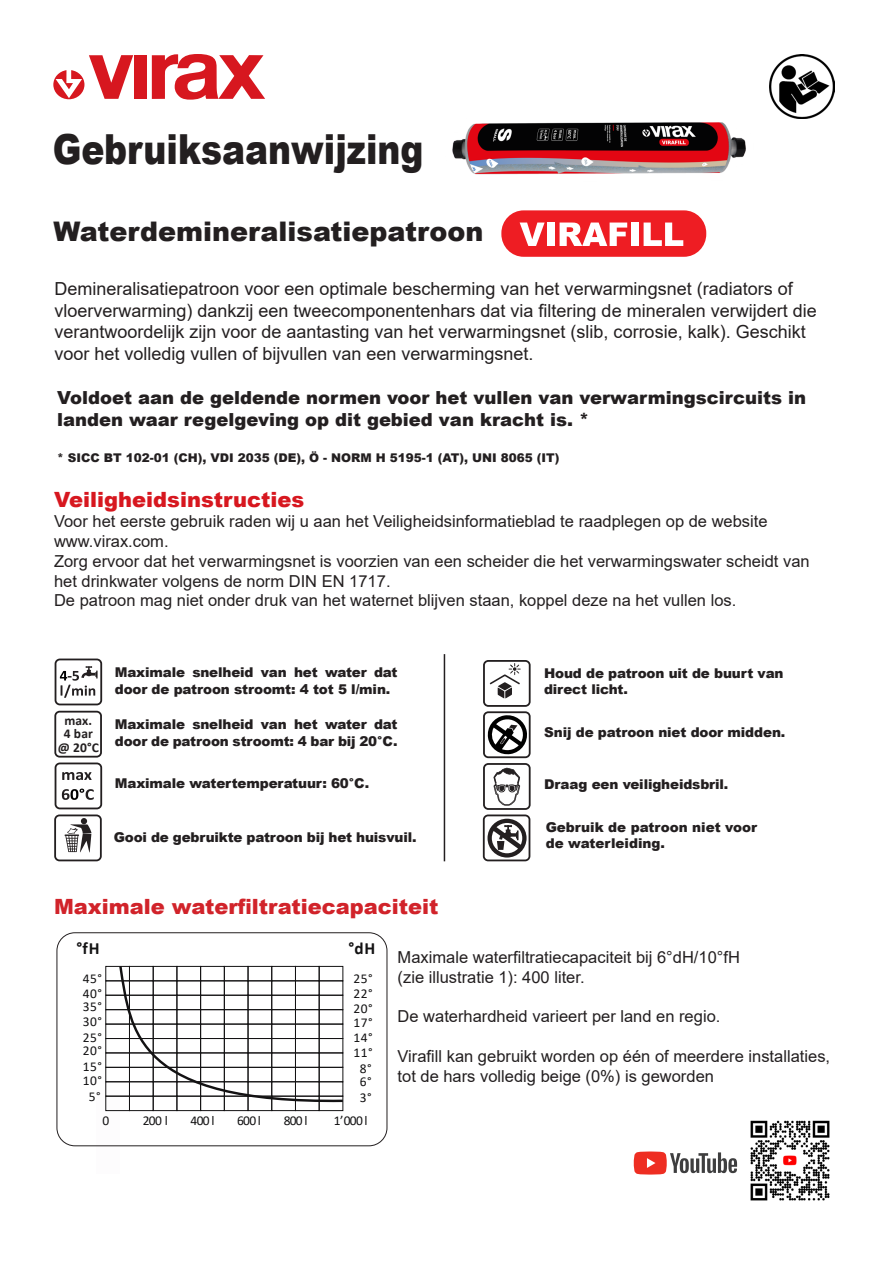
<style>
.page{position:relative;width:893px;height:1263px;background:#fff}
.page>*{position:absolute;margin:0;border:0;box-sizing:border-box;transform-origin:0 0}
.t1{font:900 41.4px "Arial";color:#231f20;scale:.83 1}
.t2{font:900 27px "Arial";color:#231f20}
.t3{font:900 21px "Arial";color:#d1232a}
.t4{font:900 21px "Arial";color:#d7171f}
.t5{font:18px/21.6px "Arial";color:#231f20}
.t6{font:900 18px/21.6px "Arial";color:#231f20}
.t7{font:700 17.1px "Calibri";color:#131213}
.t8{font:16.5px/19.8px "Arial";color:#231f20}
.t9{font:900 13.5px/16.2px "Arial";letter-spacing:-.01em;color:#231f20}
.t10{font:13.5px/29.4px "Calibri";letter-spacing:.04em;color:#131213}
.t11{font:700 13.5px "Calibri";letter-spacing:.01em;color:#231f20}
.t12{font:900 12px "Arial";color:#231f20}
</style>
<div class="page">
<svg style="left:634px;top:1151px;width:103px;height:23px"></svg>
<img style="left:770px;top:54px;width:64px;height:65px">
<div style="left:134px;top:55px;width:12px;height:44px;background:#d7171f"></div>
<svg style="left:152px;top:54px;width:113px;height:46px"></svg>
<svg style="left:53px;top:55px;width:80px;height:44px"></svg>
<div style="left:501px;top:210px;width:205px;height:47px;background:#ee1d23;border-radius:22px"></div>
<svg style="left:520px;top:223px;width:25px;height:23px"></svg>
<div style="left:547px;top:223px;width:7px;height:23px;background:#fff"></div>
<svg style="left:560px;top:223px;width:67px;height:23px"></svg>
<div style="left:631px;top:223px;width:7px;height:23px;background:#fff"></div>
<svg style="left:644px;top:223px;width:39px;height:23px"></svg>
<svg style="left:483px;top:660px;width:48px;height:201px"></svg>
<img style="left:750px;top:1120px;width:80px;height:81px">
<svg style="left:54px;top:711px;width:48px;height:150px"></svg>
<svg style="left:55px;top:658px;width:47px;height:47px"></svg>
<hr style="left:444px;top:654px;width:1px;height:207px;background:#231f20">
<div style="left:319px;top:1096px;width:24px;height:15px;border:1px solid #131213"></div>
<div style="left:295px;top:1096px;width:24px;height:15px;border:1px solid #131213"></div>
<div style="left:271px;top:1096px;width:25px;height:15px;border:1px solid #131213"></div>
<div style="left:248px;top:1096px;width:24px;height:15px;border:1px solid #131213"></div>
<div style="left:224px;top:1096px;width:24px;height:15px;border:1px solid #131213"></div>
<div style="left:200px;top:1096px;width:25px;height:15px;border:1px solid #131213"></div>
<div style="left:177px;top:1096px;width:24px;height:15px;border:1px solid #131213"></div>
<div style="left:153px;top:1096px;width:24px;height:15px;border:1px solid #131213"></div>
<div style="left:129px;top:1096px;width:25px;height:15px;border:1px solid #131213"></div>
<div style="left:105px;top:966px;width:25px;height:15px;border:1px solid #131213"></div>
<div style="left:105px;top:980px;width:25px;height:15px;border:1px solid #131213"></div>
<div style="left:105px;top:995px;width:25px;height:15px;border:1px solid #131213"></div>
<div style="left:105px;top:1009px;width:25px;height:15px;border:1px solid #131213"></div>
<div style="left:105px;top:1024px;width:25px;height:15px;border:1px solid #131213"></div>
<div style="left:105px;top:1038px;width:25px;height:15px;border:1px solid #131213"></div>
<div style="left:105px;top:1052px;width:25px;height:16px;border:1px solid #131213"></div>
<div style="left:105px;top:1067px;width:25px;height:15px;border:1px solid #131213"></div>
<div style="left:105px;top:1081px;width:25px;height:15px;border:1px solid #131213"></div>
<div style="left:105px;top:1096px;width:25px;height:15px;border:1px solid #131213"></div>
<svg style="left:118px;top:965px;width:226px;height:138px"></svg>
<div style="left:57px;top:932px;width:330px;height:214px;border:1px solid #231f20;border-radius:18px"></div>
<img style="left:452px;top:122px;width:294px;height:53px">
<p class="t1" style="left:53px;top:119px;width:448px">Gebruiksaanwijzing</p>
<p class="t2" style="left:53px;top:212px;width:432px">Waterdemineralisatiepatroon</p>
<p class="t5" style="left:54px;top:278px;width:764px">Demineralisatiepatroon voor een optimale bescherming van het verwarmingsnet (radiators of vloerverwarming) dankzij een tweecomponentenhars dat via filtering de mineralen verwijdert die verantwoordelijk zijn voor de aantasting van het verwarmingsnet (slib, corrosie, kalk). Geschikt voor het volledig vullen of bijvullen van een verwarmingsnet.</p>
<p class="t6" style="left:57px;top:386px;width:751px">Voldoet aan de geldende normen voor het vullen van verwarmingscircuits in landen waar regelgeving op dit gebied van kracht is. *</p>
<p class="t12" style="left:57px;top:449px;width:504px">* SICC BT 102-01 (CH), VDI 2035 (DE), Ö - NORM H 5195-1 (AT), UNI 8065 (IT)</p>
<p class="t4" style="left:54px;top:484px;width:252px">Veiligheidsinstructies</p>
<p class="t8" style="left:54px;top:511px;width:715px">Voor het eerste gebruik raden wij u aan het Veiligheidsinformatieblad te raadplegen op de website</p>
<p class="t8" style="left:54px;top:531px;width:116px">www.virax.com.</p>
<p class="t8" style="left:54px;top:551px;width:757px">Zorg ervoor dat het verwarmingsnet is voorzien van een scheider die het verwarmingswater scheidt van</p>
<p class="t8" style="left:54px;top:571px;width:338px">het drinkwater volgens de norm DIN EN 1717.</p>
<p class="t8" style="left:54px;top:590px;width:684px">De patroon mag niet onder druk van het waternet blijven staan, koppel deze na het vullen los.</p>
<p class="t11" style="left:65px;top:711px;width:29px">max.</p>
<p class="t11" style="left:64px;top:724px;width:31px">4 bar</p>
<p class="t11" style="left:58px;top:738px;width:43px">@ 20°C</p>
<p class="t9" style="left:115px;top:664px;width:284px">Maximale snelheid van het water dat door de patroon stroomt: 4 tot 5 l/min.</p>
<p class="t9" style="left:115px;top:716px;width:284px">Maximale snelheid van het water dat door de patroon stroomt: 4 bar bij 20°C.</p>
<p class="t9" style="left:115px;top:775px;width:256px">Maximale watertemperatuur: 60°C.</p>
<p class="t9" style="left:114px;top:829px;width:304px">Gooi de gebruikte patroon bij het huisvuil.</p>
<p class="t9" style="left:544px;top:665px;width:241px">Houd de patroon uit de buurt van</p>
<p class="t9" style="left:544px;top:681px;width:85px">direct licht.</p>
<p class="t9" style="left:544px;top:723px;width:243px">Snij de patroon niet door midden.</p>
<p class="t9" style="left:544px;top:776px;width:186px">Draag een veiligheidsbril.</p>
<p class="t9" style="left:546px;top:819px;width:213px">Gebruik de patroon niet voor</p>
<p class="t9" style="left:546px;top:835px;width:121px">de waterleiding.</p>
<p class="t3" style="left:54px;top:891px;width:386px">Maximale waterfiltratiecapaciteit</p>
<p class="t8" style="left:398px;top:947px;width:344px">Maximale waterfiltratiecapaciteit bij 6°dH/10°fH</p>
<p class="t8" style="left:398px;top:967px;width:189px">(zie illustratie 1): 400 liter.</p>
<p class="t8" style="left:398px;top:1006px;width:324px">De waterhardheid varieert per land en regio.</p>
<p class="t8" style="left:398px;top:1046px;width:434px">Virafill kan gebruikt worden op één of meerdere installaties, tot de hars volledig beige (0%) is geworden</p>
<p class="t10" style="left:102px;top:1106px;width:8px">0</p>
<p class="t10" style="left:143px;top:1106px;width:27px">200 l</p>
<p class="t10" style="left:191px;top:1106px;width:25px">400 l</p>
<p class="t10" style="left:237px;top:1106px;width:25px">600 l</p>
<p class="t10" style="left:284px;top:1106px;width:25px">800 l</p>
<p class="t10" style="left:334px;top:1106px;width:35px">1’000 l</p>
<p class="t7" style="left:76px;top:936px;width:25px">°fH</p>
<p class="t7" style="left:348px;top:936px;width:28px">°dH</p>
<p class="t10" style="left:83px;top:964px;width:21px">45°</p>
<p class="t10" style="left:354px;top:964px;width:21px">25°</p>
<p class="t10" style="left:83px;top:978px;width:21px">40°</p>
<p class="t10" style="left:354px;top:978px;width:21px">22°</p>
<p class="t10" style="left:83px;top:992px;width:21px">35°</p>
<p class="t10" style="left:354px;top:993px;width:21px">20°</p>
<p class="t10" style="left:83px;top:1006px;width:21px">30°</p>
<p class="t10" style="left:354px;top:1008px;width:21px">17°</p>
<p class="t10" style="left:83px;top:1022px;width:21px">25°<br>15°</p>
<p class="t10" style="left:354px;top:1022px;width:21px">14°</p>
<p class="t10" style="left:360px;top:1053px;width:13px">8°</p>
<p class="t10" style="left:83px;top:1036px;width:21px">20°</p>
<p class="t10" style="left:354px;top:1037px;width:21px">11°</p>
<p class="t10" style="left:83px;top:1065px;width:21px">10°</p>
<p class="t10" style="left:360px;top:1066px;width:13px">6°</p>
<p class="t10" style="left:89px;top:1081px;width:13px">5°</p>
<p class="t10" style="left:360px;top:1082px;width:13px">3°</p>
</div>
